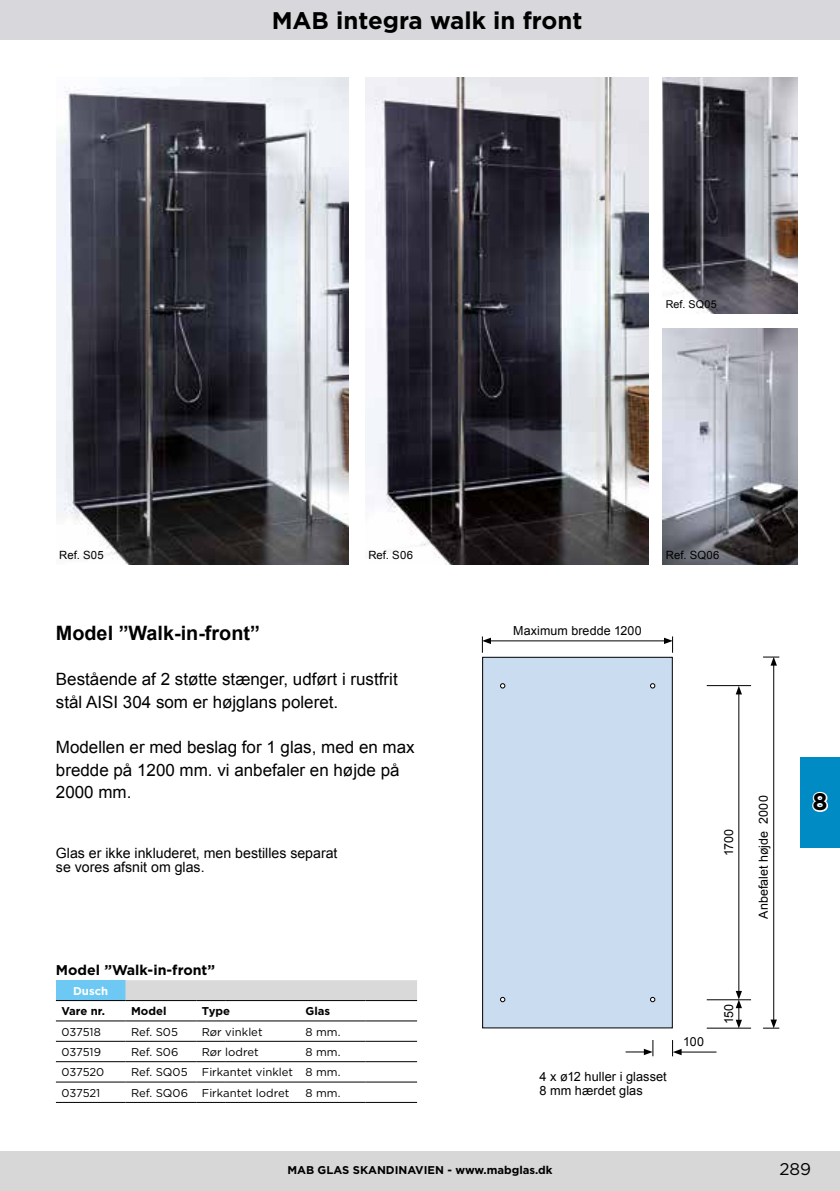
<style>
.page{position:relative;width:840px;height:1191px;background:#fff}
.page>*{position:absolute;margin:0;border:0;box-sizing:border-box;transform-origin:0 0}
.t1{font:700 24px "Gotham";color:#000}
.t2{font:700 19.8px "Arial";color:#000}
.t3{font:17px/22.6px "Arial";color:#000}
.t4{font:17px "Gotham";color:#000}
.t5{font:14.2px/14.2px "Arial";color:#000}
.t6{font:700 14.2px "Gotham";color:#000}
.t7{font:12.8px/14.2px "Arial";letter-spacing:.005em;color:#000}
.t8{font:12.4px "Arial";letter-spacing:.01em;color:#000}
.t9{font:11.4px "Gotham";color:#000}
.t10{font:11.4px "Arial";letter-spacing:.01em;color:#000}
.t11{font:700 11.4px "Gotham";color:#000}
.t12{font:700 11.4px "Gotham";color:#fff}
.t13{font:700 11.2px "Gotham";color:#000}
.t14{font:10.8px "Arial";letter-spacing:.015em;color:#000}
</style>
<div class="page">
<div style="left:0;top:1151px;width:839px;height:40px;background:#d7d7d7"></div>
<div style="left:0;top:0;width:839px;height:40px;background:#d8d7db"></div>
<div style="left:799px;top:757px;width:40px;height:90px;background:#008bc5"></div>
<svg style="left:812px;top:791px;width:16px;height:21px"></svg>
<img style="left:56px;top:78px;width:292px;height:487px">
<img style="left:365px;top:78px;width:282px;height:487px">
<img style="left:662px;top:329px;width:135px;height:236px">
<img style="left:662px;top:78px;width:135px;height:236px">
<div style="left:482px;top:657px;width:190px;height:371px;background:#cadcf0"></div>
<div style="left:482px;top:657px;width:190px;height:371px;border:1px solid #000"></div>
<svg style="left:500px;top:683px;width:5px;height:5px"></svg>
<svg style="left:650px;top:683px;width:5px;height:5px"></svg>
<svg style="left:500px;top:997px;width:5px;height:5px"></svg>
<svg style="left:650px;top:997px;width:5px;height:5px"></svg>
<hr style="left:488px;top:640px;width:178px;height:1px;background:#000">
<svg style="left:482px;top:636px;width:8px;height:17px"></svg>
<svg style="left:663px;top:637px;width:9px;height:7px"></svg>
<hr style="left:706px;top:1027px;width:44px;height:1px;background:#000">
<hr style="left:706px;top:685px;width:44px;height:1px;background:#000">
<hr style="left:706px;top:999px;width:44px;height:1px;background:#000">
<hr style="left:738px;top:692px;width:1px;height:301px;background:#000">
<svg style="left:735px;top:991px;width:6px;height:37px"></svg>
<svg style="left:735px;top:686px;width:6px;height:8px"></svg>
<hr style="left:773px;top:663px;width:1px;height:358px;background:#000">
<svg style="left:763px;top:1019px;width:15px;height:9px"></svg>
<svg style="left:763px;top:656px;width:15px;height:9px"></svg>
<svg style="left:625px;top:1040px;width:28px;height:16px"></svg>
<hr style="left:679px;top:1051px;width:37px;height:1px;background:#000">
<svg style="left:672px;top:1040px;width:9px;height:16px"></svg>
<div style="left:56px;top:980px;width:69px;height:20px;background:#6dc9f3"></div>
<hr style="left:56px;top:1000px;width:69px;height:1px;background:#000">
<div style="left:125px;top:980px;width:292px;height:21px;background:#d9d9d9"></div>
<hr style="left:225px;top:1000px;width:75px;height:1px;background:#000">
<hr style="left:300px;top:1000px;width:65px;height:1px;background:#000">
<hr style="left:365px;top:1000px;width:52px;height:1px;background:#000">
<hr style="left:56px;top:1020px;width:69px;height:1px;background:#000">
<hr style="left:125px;top:1020px;width:71px;height:1px;background:#000">
<svg style="left:196px;top:1020px;width:29px;height:1px"></svg>
<hr style="left:225px;top:1020px;width:75px;height:1px;background:#000">
<hr style="left:300px;top:1020px;width:65px;height:1px;background:#000">
<hr style="left:365px;top:1020px;width:52px;height:1px;background:#000">
<hr style="left:56px;top:1041px;width:69px;height:1px;background:#000">
<hr style="left:125px;top:1041px;width:71px;height:1px;background:#000">
<svg style="left:196px;top:1041px;width:29px;height:1px"></svg>
<hr style="left:225px;top:1041px;width:75px;height:1px;background:#000">
<hr style="left:300px;top:1041px;width:65px;height:1px;background:#000">
<hr style="left:365px;top:1041px;width:52px;height:1px;background:#000">
<hr style="left:56px;top:1061px;width:69px;height:1px;background:#000">
<hr style="left:125px;top:1061px;width:71px;height:1px;background:#000">
<svg style="left:196px;top:1061px;width:29px;height:1px"></svg>
<hr style="left:225px;top:1061px;width:75px;height:1px;background:#000">
<hr style="left:300px;top:1061px;width:65px;height:1px;background:#000">
<hr style="left:365px;top:1061px;width:52px;height:1px;background:#000">
<hr style="left:56px;top:1081px;width:69px;height:1px;background:#000">
<hr style="left:125px;top:1081px;width:71px;height:1px;background:#000">
<svg style="left:196px;top:1081px;width:29px;height:1px"></svg>
<hr style="left:225px;top:1081px;width:75px;height:1px;background:#000">
<hr style="left:300px;top:1081px;width:65px;height:1px;background:#000">
<hr style="left:365px;top:1081px;width:52px;height:1px;background:#000">
<hr style="left:56px;top:1102px;width:69px;height:1px;background:#000">
<hr style="left:125px;top:1102px;width:71px;height:1px;background:#000">
<svg style="left:196px;top:1102px;width:29px;height:1px"></svg>
<hr style="left:225px;top:1102px;width:75px;height:1px;background:#000">
<hr style="left:300px;top:1102px;width:65px;height:1px;background:#000">
<hr style="left:365px;top:1102px;width:52px;height:1px;background:#000">
<h1 class="t1" style="left:271px;top:5px;width:312px">MAB integra walk in front</h1>
<p class="t14" style="left:665px;top:297px;width:52px">Ref. SQ05</p>
<p class="t10" style="left:59px;top:547px;width:46px">Ref. S05</p>
<p class="t10" style="left:665px;top:547px;width:55px">Ref. SQ06</p>
<p class="t10" style="left:368px;top:547px;width:46px">Ref. S06</p>
<p class="t2" style="left:56px;top:619px;width:205px">Model ”Walk-in-front”</p>
<p class="t3" style="left:56px;top:668px;width:343px">Bestående af 2 støtte stænger, udført i rustfrit stål AISI 304 som er højglans poleret.</p>
<p class="t3" style="left:56px;top:736px;width:360px">Modellen er med beslag for 1 glas, med en max bredde på 1200 mm. vi anbefaler en højde på<br>2000 mm.</p>
<p class="t5" style="left:56px;top:845px;width:283px">Glas er ikke inkluderet, men bestilles separat se vores afsnit om glas.</p>
<p class="t6" style="left:56px;top:960px;width:161px">Model ”Walk-in-front”</p>
<p class="t12" style="left:73px;top:983px;width:37px">Dusch</p>
<p class="t11" style="left:62px;top:1003px;width:45px">Vare nr.</p>
<p class="t11" style="left:131px;top:1003px;width:37px">Model</p>
<p class="t11" style="left:202px;top:1003px;width:30px">Type</p>
<p class="t11" style="left:305px;top:1003px;width:26px">Glas</p>
<p class="t9" style="left:62px;top:1024px;width:41px">037518</p>
<p class="t9" style="left:131px;top:1024px;width:48px">Ref. S05</p>
<p class="t9" style="left:202px;top:1024px;width:62px">Rør vinklet</p>
<p class="t9" style="left:305px;top:1024px;width:36px">8 mm.</p>
<p class="t9" style="left:62px;top:1044px;width:41px">037519</p>
<p class="t9" style="left:131px;top:1044px;width:49px">Ref. S06</p>
<p class="t9" style="left:202px;top:1044px;width:58px">Rør lodret</p>
<p class="t9" style="left:305px;top:1044px;width:36px">8 mm.</p>
<p class="t9" style="left:62px;top:1065px;width:44px">037520</p>
<p class="t9" style="left:131px;top:1065px;width:58px">Ref. SQ05</p>
<p class="t9" style="left:202px;top:1065px;width:140px">Firkantet vinklet 8 mm.</p>
<p class="t9" style="left:62px;top:1085px;width:40px">037521</p>
<p class="t9" style="left:131px;top:1085px;width:160px">Ref. SQ06 Firkantet lodret</p>
<p class="t9" style="left:305px;top:1085px;width:36px">8 mm.</p>
<p class="t8" style="left:513px;top:622px;width:130px">Maximum bredde 1200</p>
<p class="t8" style="left:720px;top:856px;width:29px;rotate:-90deg">1700</p>
<p class="t8" style="left:755px;top:919px;width:125px;rotate:-90deg">Anbefalet højde 2000</p>
<p class="t7" style="left:539px;top:1069px;width:129px">4 x ø12 huller i glasset<br>8 mm hærdet glas</p>
<p class="t8" style="left:682px;top:1033px;width:22px">100</p>
<p class="t8" style="left:720px;top:1024px;width:22px;rotate:-90deg">150</p>
<h1 class="t1" style="left:812px;top:786px;width:17px">8</h1>
<p class="t13" style="left:287px;top:1162px;width:266px">MAB GLAS SKANDINAVIEN - www.mabglas.dk</p>
<p class="t4" style="left:778px;top:1158px;width:33px">289</p>
</div>
